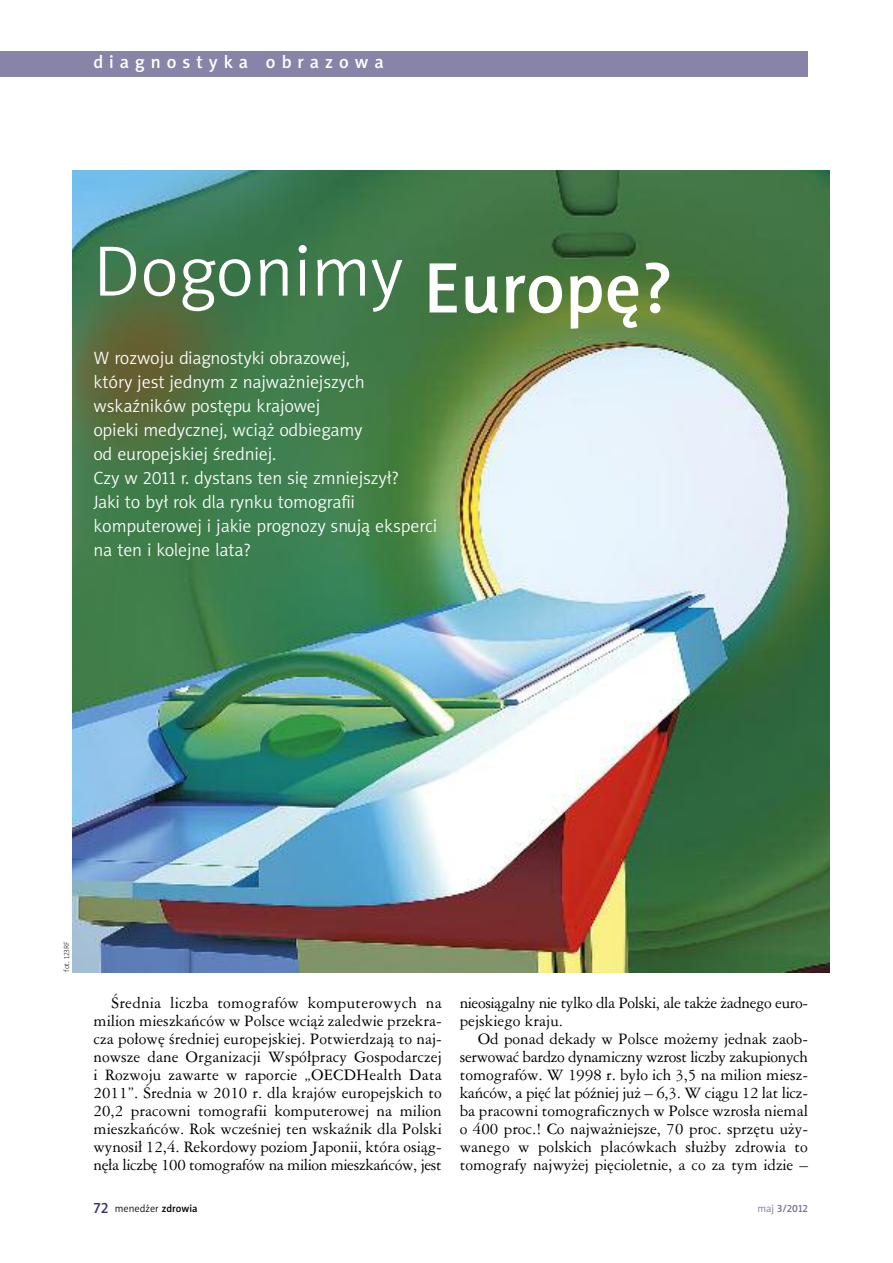
<style>
.page{position:relative;width:893px;height:1263px;background:#fff}
.page>*{position:absolute;margin:0;border:0;box-sizing:border-box;transform-origin:0 0}
.t1{font:72px "Naomi Sans EFNPS Light";color:#fff}
.t2{font:18px/24px "Naomi Sans EFNPS Light";letter-spacing:-.005em;color:#fff}
.t3{font:18px "Naomi Sans EFNPS Medium";letter-spacing:.335em;color:#fff}
.t4{font:15px/18px "Ameri Garmnd PL";letter-spacing:-.02em;color:#000;text-align:justify}
.t5{font:10.5px "Naomi Sans EFNPS Light";color:#000}
.t6{font:10.5px "Naomi Sans EFNPS Medium";color:#727099}
.t7{font:7.5px "Naomi Sans EFNPS Thin";color:#000}
.s1{font-family:"Naomi Sans EFNPS Medium"}
.s2{font-family:"Naomi Sans EFNPS Medium";font-size:15px;color:#36326d}
.s3{font-family:"Naomi Sans EFNPS Light"}
</style>
<div class="page">
<div style="left:0;top:51px;width:808px;height:26px;background:#8784a8"></div>
<img style="left:72px;top:170px;width:757px;height:802px">
<p class="t3" style="left:94px;top:55px;width:292px">diagnostyka obrazowa</p>
<h1 class="t1" style="left:94px;top:243px;width:581px">Dogonimy <span class="s1">Europę?</span></h1>
<p class="t2" style="left:94px;top:348px;width:345px">W rozwoju diagnostyki obrazowej,<br>który jest jednym z najważniejszych wskaźników postępu krajowej<br>opieki medycznej, wciąż odbiegamy<br>od europejskiej średniej.<br>Czy w 2011 r. dystans ten się zmniejszył?<br>Jaki to był rok dla rynku tomografii komputerowej i jakie prognozy snują eksperci na ten i kolejne lata?</p>
<p class="t7" style="left:64px;top:972px;width:32px;rotate:-90deg">fot. 123RF</p>
<p class="t4" style="left:94px;top:994px;width:350px;text-indent:18px">Średnia liczba tomografów komputerowych na milion mieszkańców w Polsce wciąż zaledwie przekra&shy;cza połowę średniej europejskiej. Potwierdzają to naj&shy;nowsze dane Organizacji Współpracy Gospodarczej i Rozwoju zawarte w raporcie „OECDHealth Data 2011”. Średnia w 2010 r. dla krajów europejskich to 20,2 pracowni tomografii komputerowej na milion mieszkańców. Rok wcześniej ten wskaźnik dla Polski wynosił 12,4. Rekordowy poziom Japonii, która osiąg&shy;nęła liczbę 100 tomografów na milion mieszkańców, jest</p>
<p class="t4" style="left:460px;top:994px;width:350px">nieosiągalny nie tylko dla Polski, ale także żadnego euro&shy;pejskiego kraju.</p>
<p class="t4" style="left:460px;top:1030px;width:350px;text-indent:18px">Od ponad dekady w Polsce możemy jednak zaob&shy;serwować bardzo dynamiczny wzrost liczby zakupionych tomografów. W 1998 r. było ich 3,5 na milion miesz&shy;kańców, a pięć lat później już – 6,3. W ciągu 12 lat licz&shy;ba pracowni tomograficznych w Polsce wzrosła niemal o 400 proc.! Co najważniejsze, 70 proc. sprzętu uży&shy;wanego w polskich placówkach służby zdrowia to tomografy najwyżej pięcioletnie, a co za tym idzie –</p>
<p class="t5" style="left:94px;top:1204px;width:106px"><span class="s2">72</span> menedżer <span class="s1">zdrowia</span></p>
<p class="t6" style="left:757px;top:1204px;width:52px"><span class="s3">maj</span> 3/2012</p>
</div>
